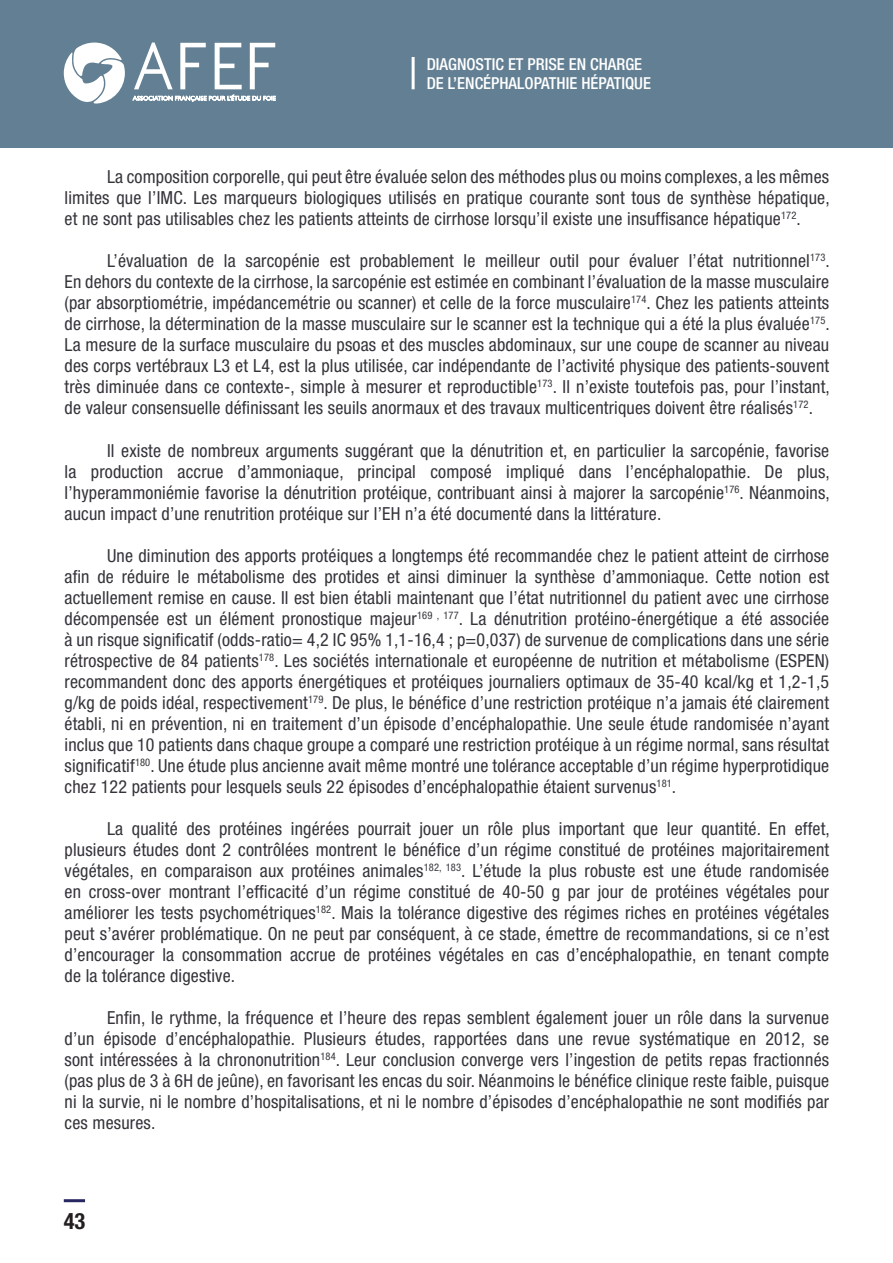
<style>
.page{position:relative;width:893px;height:1263px;background:#fff}
.page>*{position:absolute;margin:0;border:0;box-sizing:border-box;transform-origin:0 0}
.t1{font:700 condensed 22.5px "Helvetica Neue";color:#231f20}
.t2{font:condensed 18px/21px "Helvetica Neue";letter-spacing:.01em;color:#36343b;text-align:justify}
.t3{font:500 condensed 16.5px/19.8px "Helvetica Neue";color:#fff}
</style>
<div class="page">
<hr style="left:64px;top:1199px;width:21px;height:3px;background:#262760">
<div style="left:0;top:0;width:893px;height:148px;background:#627f93"></div>
<svg style="left:180px;top:43px;width:26px;height:46px"></svg>
<svg style="left:250px;top:43px;width:25px;height:46px"></svg>
<svg style="left:215px;top:43px;width:27px;height:46px"></svg>
<svg style="left:134px;top:43px;width:39px;height:46px"></svg>
<svg style="left:64px;top:43px;width:61px;height:61px"></svg>
<svg style="left:133px;top:95px;width:143px;height:6px"></svg>
<hr style="left:412px;top:57px;width:3px;height:32px;background:#fff">
<p class="t3" style="left:427px;top:54px;width:226px">DIAGNOSTIC ET PRISE EN CHARGE<br>DE L’ENCÉPHALOPATHIE HÉPATIQUE</p>
<p class="t2" style="left:65px;top:166px;width:767px;text-indent:43px">La composition corporelle, qui peut être évaluée selon des méthodes plus ou moins complexes, a les mêmes limites que l’IMC. Les marqueurs biologiques utilisés en pratique courante sont tous de synthèse hépatique, et ne sont pas utilisables chez les patients atteints de cirrhose lorsqu’il existe une insuffisance hépatique<sup>172</sup>.</p>
<p class="t2" style="left:65px;top:250px;width:767px;text-indent:43px">L’évaluation de la sarcopénie est probablement le meilleur outil pour évaluer l’état nutritionnel<sup>173</sup>.<br>En dehors du contexte de la cirrhose, la sarcopénie est estimée en combinant l’évaluation de la masse musculaire (par absorptiométrie, impédancemétrie ou scanner) et celle de la force musculaire<sup>174</sup>. Chez les patients atteints de cirrhose, la détermination de la masse musculaire sur le scanner est la technique qui a été la plus évaluée<sup>175</sup>.<br>La mesure de la surface musculaire du psoas et des muscles abdominaux, sur une coupe de scanner au niveau des corps vertébraux L3 et L4, est la plus utilisée, car indépendante de l’activité physique des patients-souvent très diminuée dans ce contexte-, simple à mesurer et reproductible<sup>173</sup>. Il n’existe toutefois pas, pour l’instant, de valeur consensuelle définissant les seuils anormaux et des travaux multicentriques doivent être réalisés<sup>172</sup>.</p>
<p class="t2" style="left:65px;top:439px;width:767px;text-indent:43px">Il existe de nombreux arguments suggérant que la dénutrition et, en particulier la sarcopénie, favorise la production accrue d’ammoniaque, principal composé impliqué dans l’encéphalopathie. De plus, l’hyperammoniémie favorise la dénutrition protéique, contribuant ainsi à majorer la sarcopénie<sup>176</sup>. Néanmoins, aucun impact d’une renutrition protéique sur l’EH n’a été documenté dans la littérature.</p>
<p class="t2" style="left:65px;top:545px;width:766px;text-indent:43px">Une diminution des apports protéiques a longtemps été recommandée chez le patient atteint de cirrhose afin de réduire le métabolisme des protides et ainsi diminuer la synthèse d’ammoniaque. Cette notion est actuellement remise en cause. Il est bien établi maintenant que l’état nutritionnel du patient avec une cirrhose décompensée est un élément pronostique majeur<sup>169</sup> <sup>,</sup> <sup>177</sup>. La dénutrition protéino-énergétique a été associée à un risque significatif (odds-ratio= 4,2 IC 95% 1,1-16,4 ; p=0,037) de survenue de complications dans une série rétrospective de 84 patients<sup>178</sup>. Les sociétés internationale et européenne de nutrition et métabolisme (ESPEN) recommandent donc des apports énergétiques et protéiques journaliers optimaux de 35-40 kcal/kg et 1,2-1,5 g/kg de poids idéal, respectivement<sup>179</sup>. De plus, le bénéfice d’une restriction protéique n’a jamais été clairement établi, ni en prévention, ni en traitement d’un épisode d’encéphalopathie. Une seule étude randomisée n’ayant inclus que 10 patients dans chaque groupe a comparé une restriction protéique à un régime normal, sans résultat significatif<sup>180</sup>. Une étude plus ancienne avait même montré une tolérance acceptable d’un régime hyperprotidique chez 122 patients pour lesquels seuls 22 épisodes d’encéphalopathie étaient survenus<sup>181</sup>.</p>
<p class="t2" style="left:65px;top:818px;width:767px;text-indent:43px">La qualité des protéines ingérées pourrait jouer un rôle plus important que leur quantité. En effet, plusieurs études dont 2 contrôlées montrent le bénéfice d’un régime constitué de protéines majoritairement végétales, en comparaison aux protéines animales<sup>182,</sup> <sup>183</sup>. L’étude la plus robuste est une étude randomisée en cross-over montrant l’efficacité d’un régime constitué de 40-50 g par jour de protéines végétales pour améliorer les tests psychométriques<sup>182</sup>. Mais la tolérance digestive des régimes riches en protéines végétales peut s’avérer problématique. On ne peut par conséquent, à ce stade, émettre de recommandations, si ce n’est d’encourager la consommation accrue de protéines végétales en cas d’encéphalopathie, en tenant compte de la tolérance digestive.</p>
<p class="t2" style="left:65px;top:1007px;width:766px;text-indent:43px">Enfin, le rythme, la fréquence et l’heure des repas semblent également jouer un rôle dans la survenue d’un épisode d’encéphalopathie. Plusieurs études, rapportées dans une revue systématique en 2012, se sont intéressées à la chrononutrition<sup>184</sup>. Leur conclusion converge vers l’ingestion de petits repas fractionnés (pas plus de 3 à 6H de jeûne), en favorisant les encas du soir. Néanmoins le bénéfice clinique reste faible, puisque ni la survie, ni le nombre d’hospitalisations, et ni le nombre d’épisodes d’encéphalopathie ne sont modifiés par ces mesures.</p>
<p class="t1" style="left:64px;top:1207px;width:23px">43</p>
</div>
